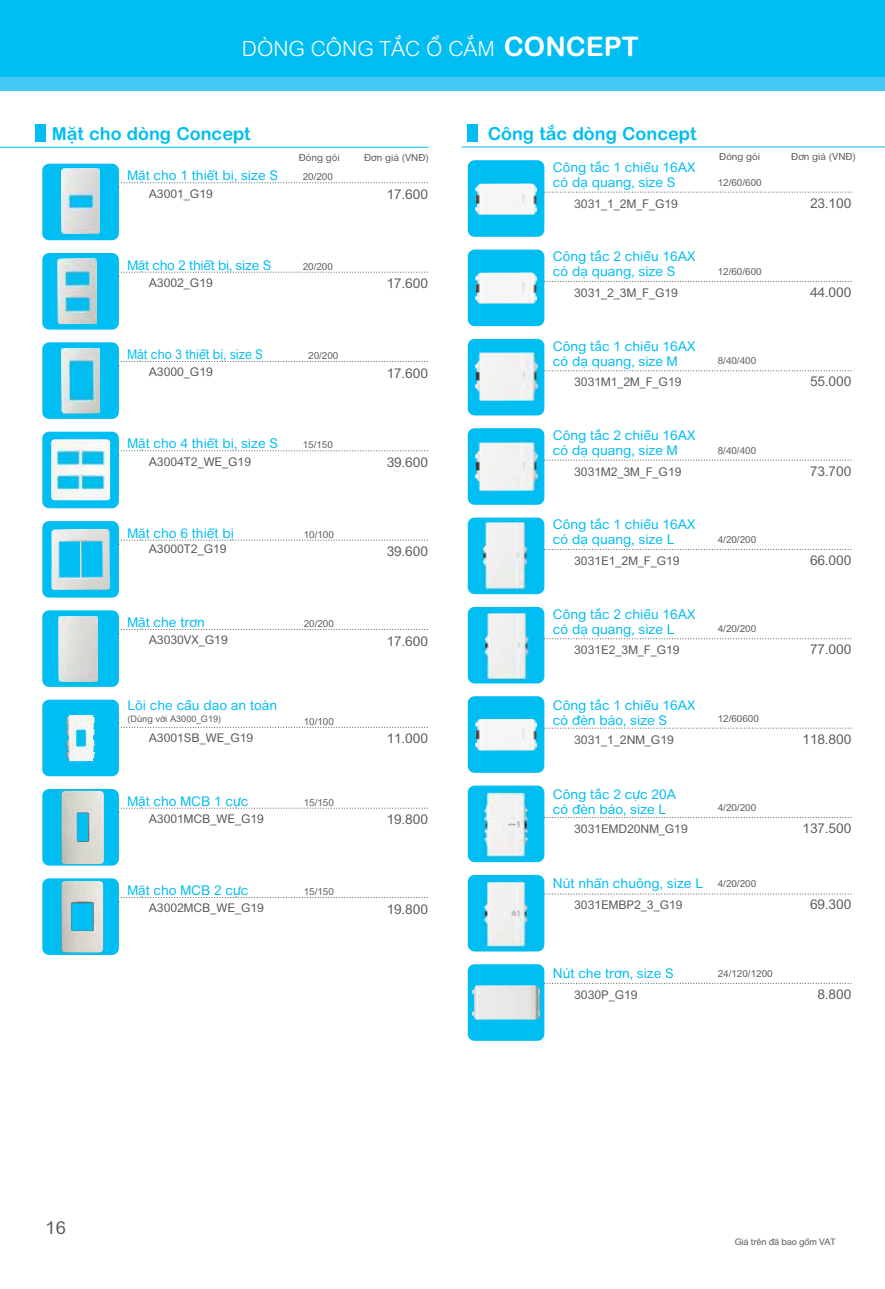
<style>
.page{position:relative;width:885px;height:1289px;background:#fff}
.page>*{position:absolute;margin:0;border:0;box-sizing:border-box;transform-origin:0 0}
.t1{font:300 21px "Arial Rounded MT Std";color:#fff}
.t2{font:700 18px "Arial Rounded MT Std";color:#00bdf2}
.t3{font:18px "Arial Rounded MT Std";color:#59595b}
.t4{font:13.5px/15px "Arial Rounded MT Std";color:#00bdf2}
.t5{font:13.5px "Arial Rounded MT Std";color:#59595b}
.t6{font:13.5px "Arial Rounded MT Std";letter-spacing:-.02em;color:#00bdf2}
.t7{font:13.5px "Arial Rounded MT Std";color:#00bdf2;scale:.9 1}
.t8{font:12px "Arial Rounded MT Std";color:#58595b}
.t9{font:9.75px "Arial Rounded MT Std";color:#59595b}
.t10{font:9px "Arial Rounded MT Std";letter-spacing:-.02em;color:#59595b}
.t11{font:9px "Arial Rounded MT Std";color:#58595b}
.s1{font-weight:700;font-size:27px}
.s2{font-size:9.75px;color:#59595b}
</style>
<div class="page">
<div style="left:0;top:77px;width:884px;height:14px;background:#44c8f5"></div>
<div style="left:0;top:0;width:884px;height:77px;background:#00bdf2"></div>
<hr style="left:461px;top:147px;width:423px;height:1px;background:#00bdf2">
<hr style="left:0;top:147px;width:428px;height:1px;background:#00bdf2">
<div style="left:467px;top:160px;width:77px;height:77px;background:#00bdf2;border-radius:7px"></div>
<svg style="left:544px;top:192px;width:307px;height:1px"></svg>
<div style="left:35px;top:125px;width:10px;height:17px;background:#00bdf2"></div>
<div style="left:467px;top:125px;width:10px;height:17px;background:#00bdf2"></div>
<div style="left:467px;top:249px;width:77px;height:77px;background:#00bdf2;border-radius:7px"></div>
<svg style="left:544px;top:281px;width:307px;height:1px"></svg>
<div style="left:467px;top:339px;width:77px;height:76px;background:#00bdf2;border-radius:7px"></div>
<svg style="left:544px;top:370px;width:307px;height:1px"></svg>
<div style="left:467px;top:428px;width:77px;height:77px;background:#00bdf2;border-radius:7px"></div>
<svg style="left:544px;top:460px;width:307px;height:1px"></svg>
<div style="left:467px;top:517px;width:77px;height:77px;background:#00bdf2;border-radius:7px"></div>
<svg style="left:544px;top:549px;width:307px;height:1px"></svg>
<div style="left:467px;top:607px;width:77px;height:76px;background:#00bdf2;border-radius:7px"></div>
<svg style="left:544px;top:638px;width:307px;height:1px"></svg>
<div style="left:467px;top:696px;width:77px;height:76px;background:#00bdf2;border-radius:7px"></div>
<svg style="left:544px;top:727px;width:307px;height:1px"></svg>
<div style="left:467px;top:785px;width:77px;height:77px;background:#00bdf2;border-radius:7px"></div>
<svg style="left:544px;top:817px;width:307px;height:1px"></svg>
<div style="left:467px;top:874px;width:77px;height:77px;background:#00bdf2;border-radius:7px"></div>
<svg style="left:544px;top:893px;width:307px;height:1px"></svg>
<div style="left:467px;top:964px;width:77px;height:76px;background:#00bdf2;border-radius:7px"></div>
<svg style="left:544px;top:983px;width:307px;height:1px"></svg>
<div style="left:42px;top:164px;width:77px;height:76px;background:#00bdf2;border-radius:7px"></div>
<svg style="left:119px;top:182px;width:309px;height:6px"></svg>
<div style="left:42px;top:253px;width:77px;height:76px;background:#00bdf2;border-radius:7px"></div>
<svg style="left:119px;top:272px;width:309px;height:5px"></svg>
<div style="left:42px;top:342px;width:77px;height:77px;background:#00bdf2;border-radius:7px"></div>
<svg style="left:119px;top:361px;width:309px;height:5px"></svg>
<div style="left:42px;top:431px;width:77px;height:77px;background:#00bdf2;border-radius:7px"></div>
<svg style="left:119px;top:450px;width:309px;height:5px"></svg>
<div style="left:42px;top:521px;width:77px;height:76px;background:#00bdf2;border-radius:7px"></div>
<svg style="left:119px;top:540px;width:309px;height:5px"></svg>
<div style="left:42px;top:610px;width:77px;height:77px;background:#00bdf2;border-radius:7px"></div>
<svg style="left:119px;top:629px;width:309px;height:5px"></svg>
<div style="left:42px;top:699px;width:77px;height:77px;background:#00bdf2;border-radius:7px"></div>
<svg style="left:119px;top:722px;width:309px;height:6px"></svg>
<div style="left:42px;top:789px;width:77px;height:76px;background:#00bdf2;border-radius:7px"></div>
<svg style="left:119px;top:807px;width:309px;height:6px"></svg>
<div style="left:42px;top:878px;width:77px;height:76px;background:#00bdf2;border-radius:7px"></div>
<svg style="left:119px;top:897px;width:309px;height:5px"></svg>
<img style="left:62px;top:168px;width:38px;height:66px">
<img style="left:58px;top:259px;width:38px;height:65px">
<img style="left:61px;top:348px;width:39px;height:65px">
<img style="left:52px;top:529px;width:57px;height:60px">
<img style="left:59px;top:616px;width:38px;height:65px">
<img style="left:475px;top:183px;width:61px;height:31px">
<img style="left:475px;top:272px;width:61px;height:31px">
<img style="left:474px;top:352px;width:63px;height:49px">
<img style="left:474px;top:442px;width:63px;height:49px">
<img style="left:483px;top:522px;width:44px;height:67px">
<img style="left:484px;top:613px;width:44px;height:66px">
<img style="left:475px;top:719px;width:61px;height:31px">
<img style="left:485px;top:791px;width:42px;height:66px">
<img style="left:485px;top:881px;width:42px;height:66px">
<img style="left:472px;top:985px;width:68px;height:34px">
<img style="left:61px;top:790px;width:43px;height:74px">
<img style="left:61px;top:881px;width:42px;height:71px">
<img style="left:51px;top:439px;width:59px;height:61px;border-radius:3px">
<img style="left:65px;top:714px;width:31px;height:47px">
<h1 class="t1" style="left:242px;top:37px;width:398px">DÒNG CÔNG TẮC Ổ CẮM <span class="s1">CONCEPT</span></h1>
<h2 class="t2" style="left:52px;top:127px;width:200px">Mặt cho dòng Concept</h2>
<h2 class="t2" style="left:488px;top:126px;width:210px">Công tắc dòng Concept</h2>
<p class="t9" style="left:299px;top:153px;width:42px">Đóng gói</p>
<p class="t9" style="left:364px;top:153px;width:66px">Đơn giá (VNĐ)</p>
<p class="t9" style="left:719px;top:153px;width:42px">Đóng gói</p>
<p class="t9" style="left:791px;top:153px;width:66px">Đơn giá (VNĐ)</p>
<p class="t8" style="left:574px;top:199px;width:105px">3031_1_2M_F_G19</p>
<p class="t4" style="left:553px;top:161px;width:144px">Công tắc 1 chiều 16AX có dạ quang, size S</p>
<p class="t4" style="left:127px;top:169px;width:152px">Mặt cho 1 thiết bị, size S</p>
<p class="t9" style="left:303px;top:173px;width:32px">20/200</p>
<p class="t9" style="left:717px;top:178px;width:45px">12/60/600</p>
<p class="t8" style="left:149px;top:189px;width:66px">A3001_G19</p>
<p class="t5" style="left:386px;top:189px;width:43px">17.600</p>
<p class="t5" style="left:809px;top:198px;width:43px">23.100</p>
<p class="t6" style="left:127px;top:260px;width:145px">Mặt cho 2 thiết bị, size S</p>
<p class="t9" style="left:303px;top:262px;width:32px">20/200</p>
<p class="t8" style="left:149px;top:278px;width:66px">A3002_G19</p>
<p class="t7" style="left:127px;top:349px;width:152px">Mặt cho 3 thiết bị, size S</p>
<p class="t9" style="left:308px;top:352px;width:32px">20/200</p>
<p class="t8" style="left:149px;top:367px;width:66px">A3000_G19</p>
<p class="t4" style="left:127px;top:437px;width:152px">Mặt cho 4 thiết bị, size S</p>
<p class="t9" style="left:303px;top:441px;width:32px">15/150</p>
<p class="t8" style="left:149px;top:457px;width:104px">A3004T2_WE_G19</p>
<p class="t4" style="left:127px;top:526px;width:108px">Mặt cho 6 thiết bị</p>
<p class="t9" style="left:304px;top:530px;width:32px">10/100</p>
<p class="t8" style="left:149px;top:544px;width:79px">A3000T2_G19</p>
<p class="t4" style="left:127px;top:616px;width:79px">Mặt che trơn</p>
<p class="t9" style="left:304px;top:620px;width:32px">20/200</p>
<p class="t8" style="left:149px;top:635px;width:81px">A3030VX_G19</p>
<p class="t4" style="left:127px;top:698px;width:151px">Lõi che cầu dao an toàn</p>
<p class="t11" style="left:127px;top:715px;width:95px">(Dùng với A3000_G19)</p>
<p class="t8" style="left:149px;top:733px;width:106px">A3001SB_WE_G19</p>
<p class="t9" style="left:304px;top:717px;width:32px">10/100</p>
<p class="t4" style="left:127px;top:794px;width:123px">Mặt cho MCB 1 cực</p>
<p class="t9" style="left:304px;top:798px;width:32px">15/150</p>
<p class="t8" style="left:149px;top:814px;width:117px">A3001MCB_WE_G19</p>
<p class="t4" style="left:127px;top:884px;width:123px">Mặt cho MCB 2 cực</p>
<p class="t9" style="left:304px;top:888px;width:32px">15/150</p>
<p class="t8" style="left:149px;top:903px;width:117px">A3002MCB_WE_G19</p>
<p class="t5" style="left:386px;top:278px;width:43px">17.600</p>
<p class="t5" style="left:386px;top:368px;width:43px">17.600</p>
<p class="t5" style="left:386px;top:457px;width:43px">39.600</p>
<p class="t5" style="left:386px;top:546px;width:43px">39.600</p>
<p class="t5" style="left:386px;top:636px;width:43px">17.600</p>
<p class="t5" style="left:386px;top:733px;width:43px">11.000</p>
<p class="t5" style="left:386px;top:814px;width:43px">19.800</p>
<p class="t5" style="left:386px;top:903px;width:43px">19.800</p>
<h2 class="t3" style="left:46px;top:1220px;width:22px">16</h2>
<p class="t4" style="left:553px;top:250px;width:144px">Công tắc 2 chiều 16AX có dạ quang, size S</p>
<p class="t8" style="left:574px;top:288px;width:105px">3031_2_3M_F_G19</p>
<p class="t4" style="left:553px;top:340px;width:144px">Công tắc 1 chiều 16AX có dạ quang, size M</p>
<p class="t8" style="left:574px;top:377px;width:109px">3031M1_2M_F_G19</p>
<p class="t4" style="left:553px;top:429px;width:144px">Công tắc 2 chiều 16AX có dạ quang, size M</p>
<p class="t8" style="left:574px;top:467px;width:109px">3031M2_3M_F_G19</p>
<p class="t4" style="left:553px;top:518px;width:144px">Công tắc 1 chiều 16AX có dạ quang, size L</p>
<p class="t8" style="left:574px;top:556px;width:107px">3031E1_2M_F_G19</p>
<p class="t4" style="left:553px;top:607px;width:144px">Công tắc 2 chiều 16AX có dạ quang, size L</p>
<p class="t8" style="left:574px;top:645px;width:107px">3031E2_3M_F_G19</p>
<p class="t4" style="left:553px;top:698px;width:144px">Công tắc 1 chiều 16AX có đèn báo, size S</p>
<p class="t8" style="left:574px;top:734px;width:101px">3031_1_2NM_G19</p>
<p class="t4" style="left:553px;top:788px;width:125px">Công tắc 2 cực 20A có đèn báo, size L</p>
<p class="t8" style="left:574px;top:824px;width:115px">3031EMD20NM_G19</p>
<p class="t9" style="left:717px;top:268px;width:45px">12/60/600</p>
<p class="t9" style="left:717px;top:357px;width:40px">8/40/400</p>
<p class="t9" style="left:717px;top:446px;width:40px">8/40/400</p>
<p class="t9" style="left:717px;top:536px;width:40px">4/20/200</p>
<p class="t9" style="left:717px;top:625px;width:40px">4/20/200</p>
<p class="t9" style="left:717px;top:714px;width:43px">12/60600</p>
<p class="t9" style="left:717px;top:803px;width:40px">4/20/200</p>
<p class="t4" style="left:553px;top:877px;width:205px">Nút nhấn chuông, size L <span class="s2">4/20/200</span></p>
<p class="t8" style="left:574px;top:900px;width:110px">3031EMBP2_3_G19</p>
<p class="t4" style="left:553px;top:966px;width:122px">Nút che trơn, size S</p>
<p class="t9" style="left:717px;top:969px;width:56px">24/120/1200</p>
<p class="t8" style="left:574px;top:990px;width:65px">3030P_G19</p>
<p class="t5" style="left:809px;top:287px;width:43px">44.000</p>
<p class="t5" style="left:809px;top:376px;width:43px">55.000</p>
<p class="t5" style="left:809px;top:465px;width:43px">73.700</p>
<p class="t5" style="left:809px;top:555px;width:43px">66.000</p>
<p class="t5" style="left:809px;top:644px;width:43px">77.000</p>
<p class="t5" style="left:802px;top:733px;width:50px">118.800</p>
<p class="t5" style="left:802px;top:823px;width:50px">137.500</p>
<p class="t5" style="left:809px;top:899px;width:43px">69.300</p>
<p class="t5" style="left:817px;top:988px;width:35px">8.800</p>
<p class="t10" style="left:734px;top:1238px;width:103px">Giá trên đã bao gồm VAT</p>
</div>
